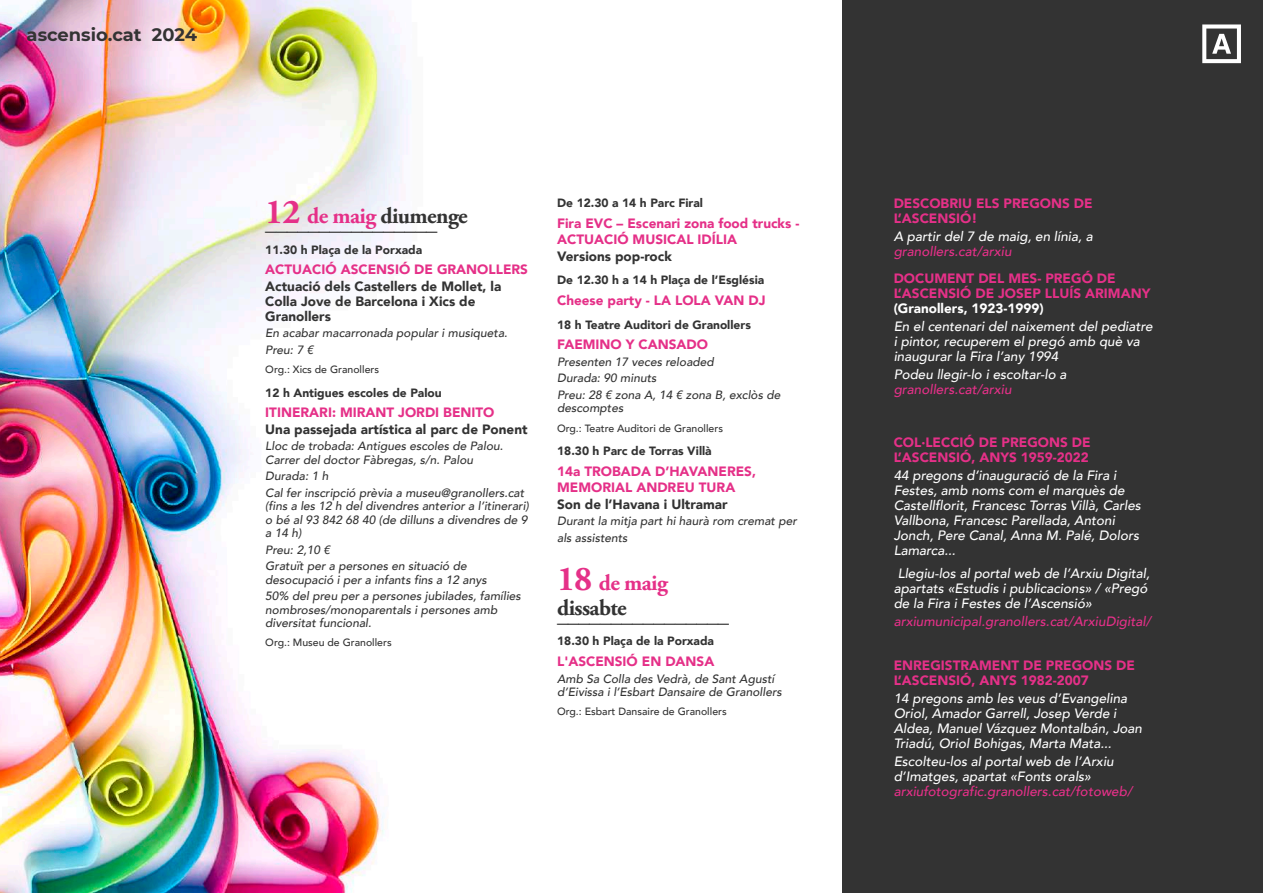
<style>
.page{position:relative;width:1263px;height:893px;background:#fff}
.page>*{position:absolute;margin:0;border:0;box-sizing:border-box;transform-origin:0 0}
.t1{font:700 22.65px/24.3px "Adobe Garamond Pro";letter-spacing:-.025em;color:#333}
.t2{font:700 17.85px "Montserrat";color:#333}
.t3{font:italic 500 13.5px/15px "Avenir";color:#fff}
.t4{font:900 13.5px/15px "Avenir";color:#e53088}
.t5{font:900 13.5px/15px "Avenir";color:#333}
.t6{font:italic 500 13.5px "Avenir";color:#e53088}
.t7{font:900 13.5px "Avenir";color:#fff}
.t8{font:italic 500 12px/16.5px "Avenir";color:#333}
.t9{font:900 12px "Avenir";color:#333}
.t10{font:500 10.5px "Avenir";color:#333}
.s1{font-size:34.8px;color:#e53088}
.s2{color:#e53088}
</style>
<div class="page">
<img style="left:0;top:0;width:411px;height:893px">
<div style="left:843px;top:0;width:420px;height:893px;background:#333"></div>
<svg style="left:1202px;top:24px;width:39px;height:39px"></svg>
<h2 class="t2" style="left:27px;top:22px;width:172px">ascensio.cat 2024</h2>
<h1 class="t1" style="left:265px;top:204px;width:204px"><span class="s1">12</span> <span class="s2">de maig</span> diumenge</h1>
<h1 class="t1" style="left:265px;top:211px;width:174px">________________</h1>
<p class="t9" style="left:265px;top:239px;width:158px">11.30 h Plaça de la Porxada</p>
<p class="t4" style="left:265px;top:262px;width:264px">ACTUACIÓ ASCENSIÓ DE GRANOLLERS</p>
<p class="t5" style="left:265px;top:278px;width:238px">Actuació dels Castellers de Mollet, la<br>Colla Jove de Barcelona i Xics de<br>Granollers</p>
<p class="t8" style="left:265px;top:325px;width:244px">En acabar macarronada popular i musiqueta.<br>Preu: 7 €</p>
<p class="t10" style="left:265px;top:360px;width:115px">Org.: Xics de Granollers</p>
<p class="t9" style="left:265px;top:382px;width:178px">12 h Antigues escoles de Palou</p>
<p class="t4" style="left:265px;top:405px;width:231px">ITINERARI: MIRANT JORDI BENITO</p>
<p class="t5" style="left:265px;top:421px;width:264px">Una passejada artística al parc de Ponent</p>
<p class="t8" style="left:265px;top:439px;width:239px;line-height:13.5px">Lloc de trobada: Antigues escoles de Palou.<br>Carrer del doctor Fàbregas, s/n. Palou</p>
<p class="t8" style="left:265px;top:468px;width:260px">Durada: 1 h<br>Cal fer inscripció prèvia a museu@granollers.cat</p>
<p class="t8" style="left:265px;top:499px;width:265px;line-height:13.5px;text-align:justify">(fins a les 12 h del divendres anterior a l’itinerari) o bé al 93 842 68 40 (de dilluns a divendres de 9 a 14 h)</p>
<p class="t8" style="left:265px;top:541px;width:203px">Preu: 2,10 €<br>Gratuït per a persones en situació de</p>
<p class="t8" style="left:265px;top:571px;width:257px">desocupació i per a infants fins a 12 anys<br>50% del preu per a persones jubilades, famílies</p>
<p class="t8" style="left:265px;top:603px;width:234px;line-height:13.5px">nombroses/monoparentals i persones amb diversitat funcional.</p>
<p class="t10" style="left:265px;top:634px;width:128px">Org.: Museu de Granollers</p>
<p class="t9" style="left:557px;top:193px;width:147px">De 12.30 a 14 h Parc Firal</p>
<p class="t4" style="left:557px;top:215px;width:244px;line-height:16.5px">Fira EVC – Escenari zona food trucks -<br>ACTUACIÓ MUSICAL IDÍLIA</p>
<p class="t5" style="left:557px;top:248px;width:116px">Versions pop-rock</p>
<p class="t9" style="left:557px;top:270px;width:209px">De 12.30 h a 14 h Plaça de l’Església</p>
<p class="t4" style="left:557px;top:293px;width:210px">Cheese party - LA LOLA VAN DJ</p>
<p class="t9" style="left:557px;top:314px;width:195px">18 h Teatre Auditori de Granollers</p>
<p class="t4" style="left:557px;top:337px;width:152px">FAEMINO Y CANSADO</p>
<p class="t8" style="left:557px;top:354px;width:225px">Presenten 17 veces reloaded<br>Durada: 90 minuts<br>Preu: 28 € zona A, 14 € zona B, exclòs de</p>
<p class="t8" style="left:557px;top:400px;width:68px">descomptes</p>
<p class="t10" style="left:557px;top:419px;width:167px">Org.: Teatre Auditori de Granollers</p>
<p class="t9" style="left:557px;top:441px;width:156px">18.30 h Parc de Torras Villà</p>
<p class="t4" style="left:557px;top:462px;width:200px;line-height:16.5px">14a TROBADA D’HAVANERES,<br>MEMORIAL ANDREU TURA</p>
<p class="t5" style="left:557px;top:496px;width:172px">Son de l’Havana i Ultramar</p>
<p class="t8" style="left:557px;top:513px;width:241px">Durant la mitja part hi haurà rom cremat per als assistents</p>
<h1 class="t1" style="left:557px;top:571px;width:112px"><span class="s1">18</span> <span class="s2">de maig </span>dissabte</h1>
<h1 class="t1" style="left:557px;top:603px;width:174px">________________</h1>
<p class="t9" style="left:557px;top:631px;width:158px">18.30 h Plaça de la Porxada</p>
<p class="t4" style="left:557px;top:653px;width:159px">L'ASCENSIÓ EN DANSA</p>
<p class="t8" style="left:557px;top:672px;width:226px;line-height:13.5px">Amb Sa Colla des Vedrà, de Sant Agustí d’Eivissa i l’Esbart Dansaire de Granollers</p>
<p class="t10" style="left:557px;top:702px;width:171px">Org.: Esbart Dansaire de Granollers</p>
<p class="t4" style="left:894px;top:196px;width:200px">DESCOBRIU ELS PREGONS DE<br>L’ASCENSIÓ!</p>
<p class="t3" style="left:894px;top:229px;width:201px">A partir del 7 de maig, en línia, a</p>
<p class="t6" style="left:894px;top:244px;width:120px">granollers.cat/arxiu</p>
<p class="t4" style="left:894px;top:270px;width:258px">DOCUMENT DEL MES- PREGÓ DE<br>L’ASCENSIÓ DE JOSEP LLUÍS ARIMANY</p>
<p class="t7" style="left:894px;top:297px;width:152px">(Granollers, 1923-1999)</p>
<p class="t3" style="left:894px;top:319px;width:261px">En el centenari del naixement del pediatre i pintor, recuperem el pregó amb què va inaugurar la Fira l’any 1994</p>
<p class="t3" style="left:894px;top:367px;width:174px">Podeu llegir-lo i escoltar-lo a</p>
<p class="t6" style="left:894px;top:381px;width:120px">granollers.cat/arxiu</p>
<p class="t4" style="left:894px;top:435px;width:198px">COL·LECCIÓ DE PREGONS DE<br>L’ASCENSIÓ, ANYS 1959-2022</p>
<p class="t3" style="left:894px;top:468px;width:249px">44 pregons d’inauguració de la Fira i Festes, amb noms com el marquès de Castellflorit, Francesc Torras Villà, Carles Vallbona, Francesc Parellada, Antoni Jonch, Pere Canal, Anna M. Palé, Dolors Lamarca...</p>
<p class="t3" style="left:894px;top:566px;width:258px">Llegiu-los al portal web de l’Arxiu Digital, apartats «Estudis i publicacions» / «Pregó de la Fira i Festes de l’Ascensió»</p>
<p class="t6" style="left:894px;top:613px;width:259px">arxiumunicipal.granollers.cat/ArxiuDigital/</p>
<p class="t4" style="left:894px;top:657px;width:243px">ENREGISTRAMENT DE PREGONS DE<br>L’ASCENSIÓ, ANYS 1982-2007</p>
<p class="t3" style="left:894px;top:691px;width:250px">14 pregons amb les veus d’Evangelina Oriol, Amador Garrell, Josep Verde i Aldea, Manuel Vázquez Montalbán, Joan Triadú, Oriol Bohigas, Marta Mata...</p>
<p class="t3" style="left:894px;top:754px;width:222px">Escolteu-los al portal web de l’Arxiu d’Imatges, apartat «Fonts orals»</p>
<p class="t6" style="left:894px;top:783px;width:240px">arxiufotografic.granollers.cat/fotoweb/</p>
</div>
